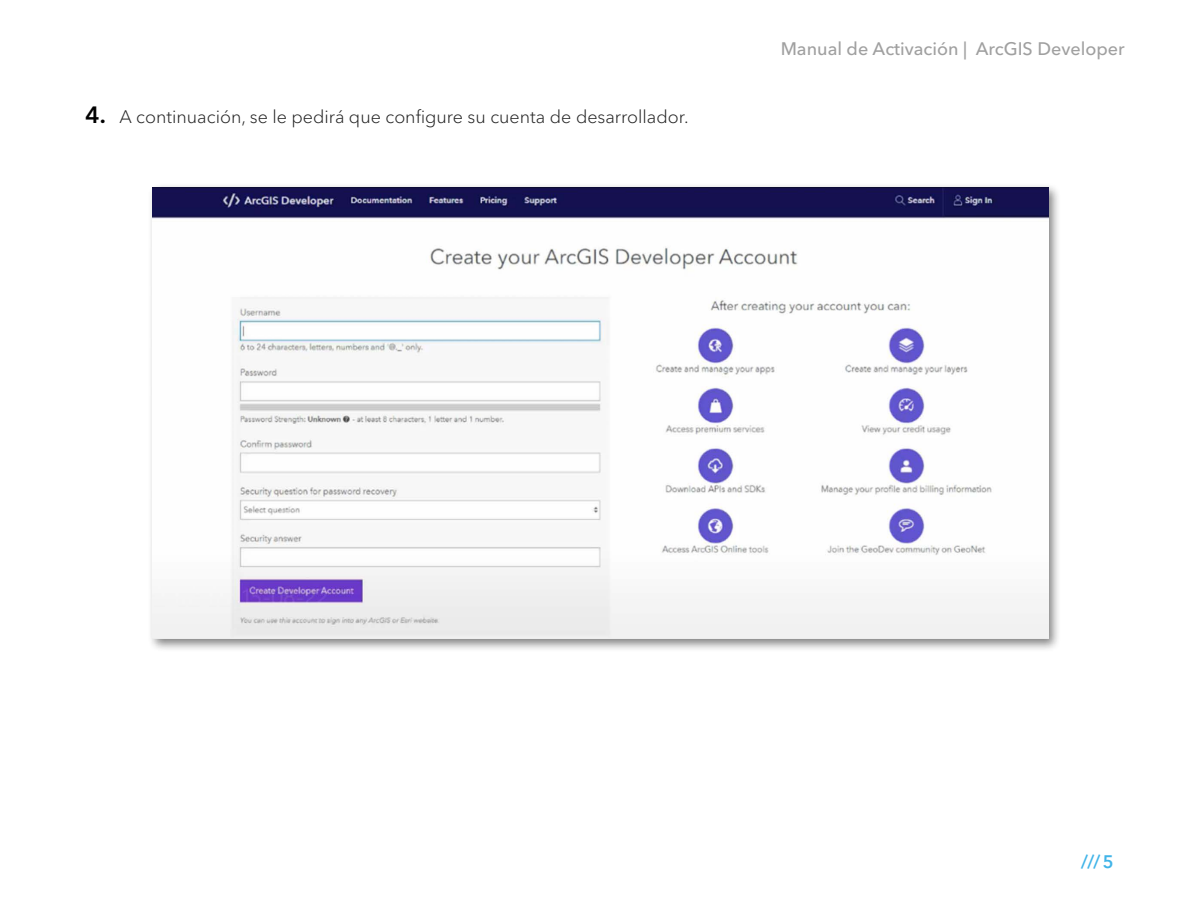
<style>
.page{position:relative;width:1188px;height:918px;background:#fff}
.page>*{position:absolute;margin:0;border:0;box-sizing:border-box;transform-origin:0 0}
.t1{font:300 18px "Avenir Next Cyr";color:#232323}
.t2{font:500 18px "Avenir Next Cyr";color:#a0a0a0}
.t3{font:600 18px "Avenir Next Cyr";color:#41b4e8}
.s1{font-weight:600;font-size:23.4px;color:#000}
</style>
<div class="page">
<div style="left:148px;top:182px;width:914px;height:470px;background:#000;opacity:.5"></div>
<img style="left:153px;top:187px;width:895px;height:452px">
<p class="t1" style="left:85px;top:106px;width:605px"><span class="s1">4.</span> A continuación, se le pedirá que configure su cuenta de desarrollador.</p>
<p class="t2" style="left:781px;top:38px;width:345px">Manual de Activación | ArcGIS Developer</p>
<p class="t3" style="left:1081px;top:851px;width:34px">/// 5</p>
</div>
